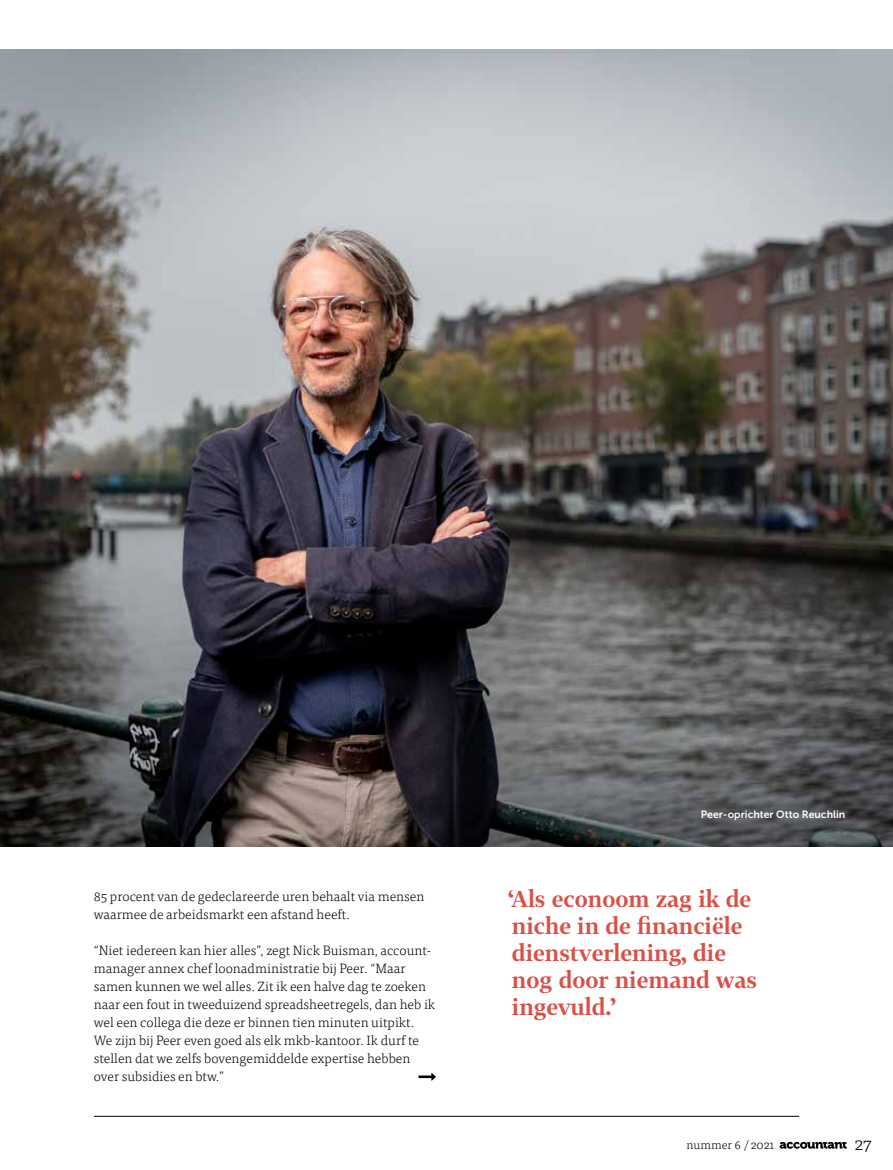
<style>
.page{position:relative;width:893px;height:1170px;background:#fff}
.page>*{position:absolute;margin:0;border:0;box-sizing:border-box;transform-origin:0 0}
.t1{font:700 22.5px/27px "Tabac G2";color:#da4f46}
.t2{font:300 18px "Tisa Pro";color:#000}
.t3{font:300 13.5px/18px "Tisa Pro";color:#000}
.t4{font:300 12px "Tisa Pro";color:#000}
.t5{font:10.5px "Museo Sans 700";color:#fff}
</style>
<div class="page">
<svg style="left:780px;top:1141px;width:67px;height:7px"></svg>
<hr style="left:94px;top:1115px;width:705px;height:1px;background:#000">
<svg style="left:418px;top:1073px;width:18px;height:7px"></svg>
<img style="left:0;top:50px;width:893px;height:796px">
<p class="t3" style="left:94px;top:886px;width:332px">85 procent van de gedeclareerde uren behaalt via mensen waarmee de arbeidsmarkt een afstand heeft.</p>
<p class="t3" style="left:94px;top:940px;width:343px">“Niet iedereen kan hier alles”, zegt Nick Buisman, account&shy;manager annex chef loonadministratie bij Peer. “Maar samen kunnen we wel alles. Zit ik een halve dag te zoeken naar een fout in tweeduizend spreadsheetregels, dan heb ik wel een collega die deze er binnen tien minuten uitpikt.<br>We zijn bij Peer even goed als elk mkb-kantoor. Ik durf te stellen dat we zelfs bovengemiddelde expertise hebben over subsidies en btw.”</p>
<p class="t5" style="left:701px;top:808px;width:146px">Peer-oprichter Otto Reuchlin</p>
<h1 class="t1" style="left:508px;top:884px;width:250px">‘Als econoom zag ik de niche in de financiële dienstverlening, die nog door niemand was ingevuld.’</h1>
<p class="t4" style="left:686px;top:1135px;width:89px">nummer 6 / 2021</p>
<h2 class="t2" style="left:854px;top:1130px;width:19px">27</h2>
</div>
